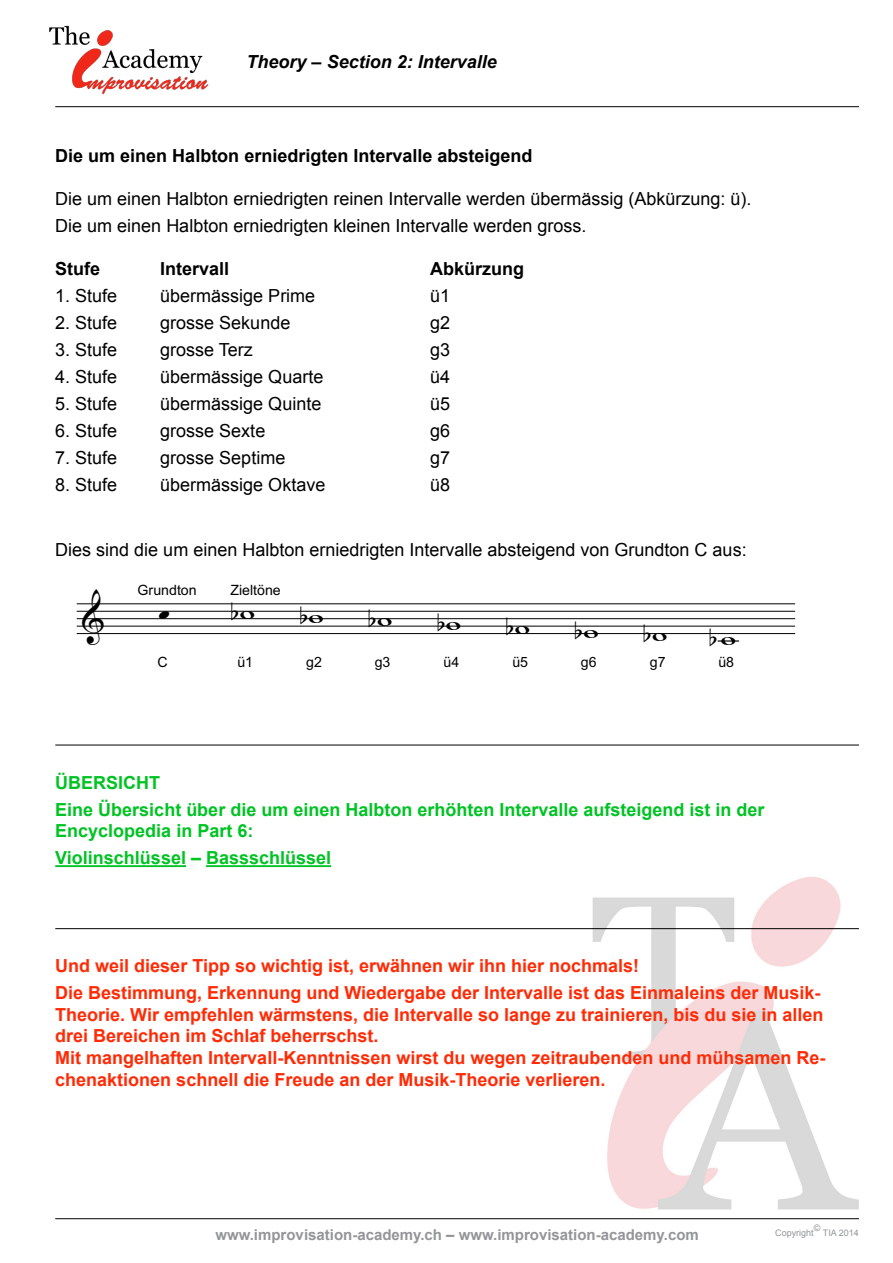
<style>
.page{position:relative;width:893px;height:1263px;background:#fff}
.page>*{position:absolute;margin:0;border:0;box-sizing:border-box;transform-origin:0 0}
.t1{font:29.7px "Opus Std";letter-spacing:.005em;color:#000}
.t2{font:18px/27px "Arial";color:#000}
.t3{font:700 18px/21.6px "Arial";color:#ff2b06}
.t4{font:700 18px/27px "Arial";color:#00c324}
.t5{font:700 18px "Arial";color:#000}
.t6{font:italic 700 18px "Arial";color:#000}
.t7{font:700 15px "Arial";color:#939598}
.t8{font:14.25px "Arial";color:#000}
.t9{font:9px "Arial";color:#939598}
</style>
<div class="page">
<img style="left:591px;top:877px;width:268px;height:343px">
<img style="left:49px;top:25px;width:173px;height:83px">
<hr style="left:55px;top:106px;width:804px;height:1px;background:#000">
<hr style="left:55px;top:1218px;width:804px;height:1px;background:#000">
<hr style="left:55px;top:865px;width:131px;height:2px;background:#00c324">
<hr style="left:206px;top:865px;width:125px;height:2px;background:#00c324">
<hr style="left:77px;top:633px;width:718px;height:1px;background:#000">
<hr style="left:77px;top:626px;width:718px;height:1px;background:#000">
<hr style="left:77px;top:618px;width:718px;height:1px;background:#000">
<hr style="left:77px;top:611px;width:718px;height:1px;background:#000">
<hr style="left:77px;top:603px;width:718px;height:1px;background:#000">
<hr style="left:718px;top:640px;width:21px;height:2px;background:#000">
<hr style="left:55px;top:745px;width:804px;height:1px;background:#000">
<hr style="left:55px;top:928px;width:804px;height:1px;background:#000">
<p class="t6" style="left:247px;top:50px;width:252px">Theory – Section 2: Intervalle</p>
<p class="t5" style="left:55px;top:144px;width:479px">Die um einen Halbton erniedrigten Intervalle absteigend</p>
<p class="t2" style="left:55px;top:185px;width:698px">Die um einen Halbton erniedrigten reinen Intervalle werden übermässig (Abkürzung: ü).<br>Die um einen Halbton erniedrigten kleinen Intervalle werden gross.</p>
<p class="t5" style="left:55px;top:257px;width:46px">Stufe</p>
<p class="t5" style="left:160px;top:257px;width:71px">Intervall</p>
<p class="t5" style="left:430px;top:257px;width:95px">Abkürzung</p>
<p class="t2" style="left:55px;top:283px;width:64px">1. Stufe</p>
<p class="t2" style="left:160px;top:283px;width:157px">übermässige Prime</p>
<p class="t2" style="left:430px;top:283px;width:22px">ü1</p>
<p class="t2" style="left:55px;top:310px;width:64px">2. Stufe</p>
<p class="t2" style="left:160px;top:310px;width:132px">grosse Sekunde</p>
<p class="t2" style="left:430px;top:310px;width:22px">g2</p>
<p class="t2" style="left:55px;top:337px;width:64px">3. Stufe</p>
<p class="t2" style="left:160px;top:337px;width:94px">grosse Terz</p>
<p class="t2" style="left:430px;top:337px;width:22px">g3</p>
<p class="t2" style="left:55px;top:364px;width:64px">4. Stufe</p>
<p class="t2" style="left:160px;top:364px;width:165px">übermässige Quarte</p>
<p class="t2" style="left:430px;top:364px;width:22px">ü4</p>
<p class="t2" style="left:55px;top:391px;width:64px">5. Stufe</p>
<p class="t2" style="left:160px;top:391px;width:163px">übermässige Quinte</p>
<p class="t2" style="left:430px;top:391px;width:22px">ü5</p>
<p class="t2" style="left:55px;top:418px;width:64px">6. Stufe</p>
<p class="t2" style="left:160px;top:418px;width:107px">grosse Sexte</p>
<p class="t2" style="left:430px;top:418px;width:22px">g6</p>
<p class="t2" style="left:55px;top:445px;width:64px">7. Stufe</p>
<p class="t2" style="left:160px;top:445px;width:127px">grosse Septime</p>
<p class="t2" style="left:430px;top:445px;width:22px">g7</p>
<p class="t2" style="left:55px;top:472px;width:64px">8. Stufe</p>
<p class="t2" style="left:160px;top:472px;width:167px">übermässige Oktave</p>
<p class="t2" style="left:430px;top:472px;width:22px">ü8</p>
<p class="t2" style="left:55px;top:536px;width:693px">Dies sind die um einen Halbton erniedrigten Intervalle absteigend von Grundton C aus:</p>
<h1 class="t1" style="left:82px;top:598px;width:25px">&amp;</h1>
<p class="t8" style="left:138px;top:581px;width:61px">Grundton</p>
<p class="t8" style="left:230px;top:581px;width:52px">Zieltöne</p>
<h1 class="t1" style="left:159px;top:587px;width:14px">œ</h1>
<h1 class="t1" style="left:232px;top:587px;width:26px">wb</h1>
<h1 class="t1" style="left:300px;top:591px;width:26px">bw</h1>
<h1 class="t1" style="left:369px;top:595px;width:26px">bw</h1>
<h1 class="t1" style="left:438px;top:598px;width:26px">bw</h1>
<h1 class="t1" style="left:507px;top:602px;width:26px">bw</h1>
<h1 class="t1" style="left:575px;top:606px;width:26px">bw</h1>
<h1 class="t1" style="left:644px;top:610px;width:26px">bw</h1>
<h1 class="t1" style="left:710px;top:613px;width:29px">bw</h1>
<p class="t8" style="left:158px;top:654px;width:12px">C</p>
<p class="t8" style="left:237px;top:654px;width:17px">ü1</p>
<p class="t8" style="left:306px;top:654px;width:17px">g2</p>
<p class="t8" style="left:375px;top:654px;width:17px">g3</p>
<p class="t8" style="left:444px;top:654px;width:17px">ü4</p>
<p class="t8" style="left:512px;top:654px;width:17px">ü5</p>
<p class="t8" style="left:581px;top:654px;width:17px">g6</p>
<p class="t8" style="left:650px;top:654px;width:17px">g7</p>
<p class="t8" style="left:718px;top:654px;width:17px">ü8</p>
<p class="t4" style="left:55px;top:769px;width:711px">ÜBERSICHT<br>Eine Übersicht über die um einen Halbton erhöhten Intervalle aufsteigend ist in der</p>
<p class="t4" style="left:55px;top:818px;width:277px">Encyclopedia in Part 6:<br>Violinschlüssel – Bassschlüssel</p>
<p class="t3" style="left:55px;top:953px;width:767px;line-height:27px">Und weil dieser Tipp so wichtig ist, erwähnen wir ihn hier nochmals!<br>Die Bestimmung, Erkennung und Wiedergabe der Intervalle ist das Einmaleins der Musik-</p>
<p class="t3" style="left:55px;top:1004px;width:772px">Theorie. Wir empfehlen wärmstens, die Intervalle so lange zu trainieren, bis du sie in allen drei Bereichen im Schlaf beherrschst.<br>Mit mangelhaften Intervall-Kenntnissen wirst du wegen zeitraubenden und mühsamen Re&shy;chenaktionen schnell die Freude an der Musik-Theorie verlieren.</p>
<p class="t7" style="left:215px;top:1225px;width:485px">www.improvisation-academy.ch – www.improvisation-academy.com</p>
<p class="t9" style="left:814px;top:1222px;width:8px">©</p>
<p class="t9" style="left:775px;top:1226px;width:40px">Copyright</p>
<p class="t9" style="left:823px;top:1226px;width:38px">TIA 2014</p>
</div>
